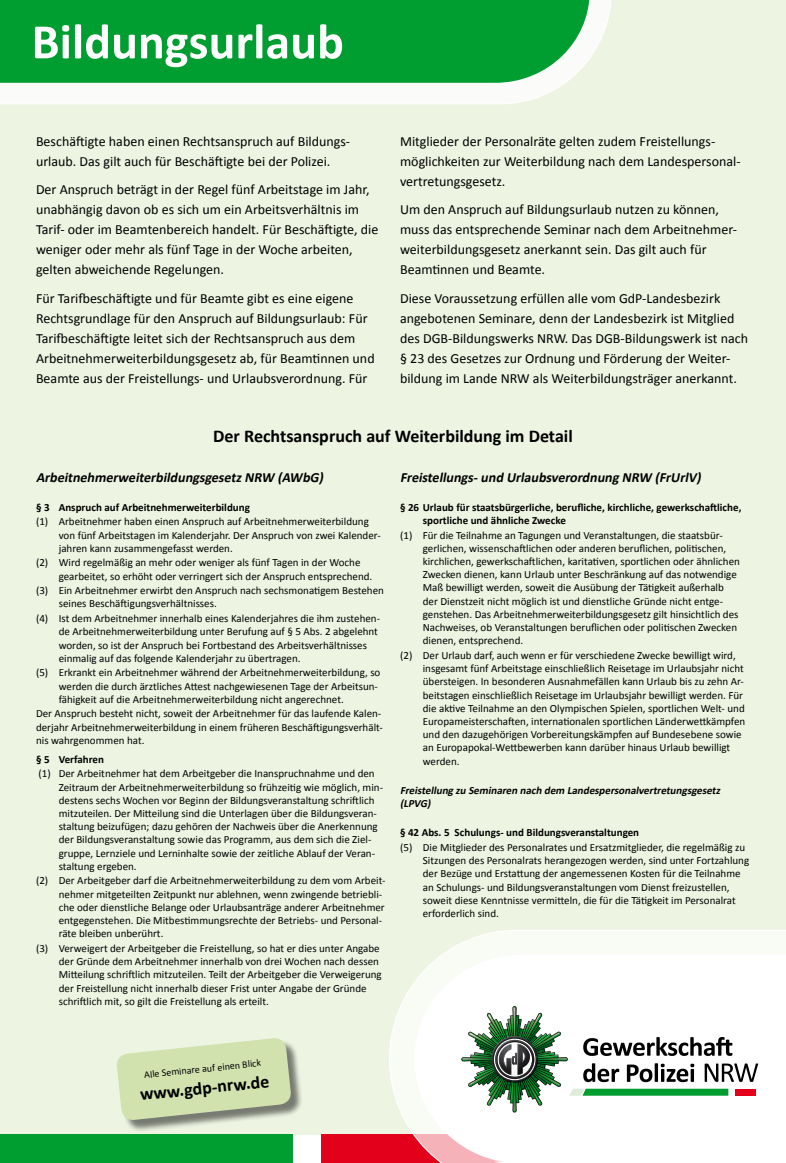
<style>
.page{position:relative;width:786px;height:1163px;background:#fff}
.page>*{position:absolute;margin:0;border:0;box-sizing:border-box;transform-origin:0 0}
.t1{font:700 50px "Calibri";color:#fff}
.t2{font:700 18px "Calibri";color:#000}
.t3{font:14px/20px "Calibri";color:#000}
.t4{font:italic 700 14px "Calibri";color:#000}
.t5{font:11px/13.2px "Calibri";color:#000}
.t6{font:700 11px/13.2px "Calibri";color:#000}
.t7{font:italic 700 11px/13.2px "Calibri";color:#000}
.t8{font:10px "Calibri";color:#000}
</style>
<div class="page">
<div style="left:0;top:0;width:785px;height:1134px;background:#edf4e1"></div>
<svg style="left:0;top:0;width:611px;height:104px"></svg>
<div style="left:0;top:0;width:589px;height:83px;background:#009d30"></div>
<div style="left:119px;top:1039px;width:184px;height:92px;background:#000;opacity:.5"></div>
<svg style="left:117px;top:1038px;width:175px;height:82px;background:#cddcb0"></svg>
<div style="left:321px;top:1134px;width:235px;height:28px;background:#e2001a"></div>
<div style="left:0;top:1134px;width:293px;height:28px;background:#009d30"></div>
<svg style="left:389px;top:930px;width:396px;height:206px"></svg>
<svg style="left:414px;top:954px;width:371px;height:208px;fill:#fff"></svg>
<svg style="left:494px;top:1161px;width:67px;height:1px"></svg>
<svg style="left:461px;top:1005px;width:296px;height:107px;background:#bfccc2"></svg>
<h1 class="t1" style="left:31px;top:11px;width:314px">Bildungsurlaub</h1>
<p class="t3" style="left:36px;top:130px;width:314px">Beschäftigte haben einen Rechtsanspruch auf Bildungs&shy;urlaub. Das gilt auch für Beschäftigte bei der Polizei.</p>
<p class="t3" style="left:36px;top:179px;width:344px">Der Anspruch beträgt in der Regel fünf Arbeitstage im Jahr, unabhängig davon ob es sich um ein Arbeitsverhältnis im Tarif- oder im Beamtenbereich handelt. Für Beschäftigte, die weniger oder mehr als fünf Tage in der Woche arbeiten, gelten abweichende Regelungen.</p>
<p class="t3" style="left:36px;top:287px;width:340px">Für Tarifbeschäftigte und für Beamte gibt es eine eigene Rechtsgrundlage für den Anspruch auf Bildungsurlaub: Für Tarifbeschäftigte leitet sich der Rechtsanspruch aus dem Arbeitnehmerweiterbildungsgesetz ab, für Beamtinnen und Beamte aus der Freistellungs- und Urlaubsverordnung. Für</p>
<p class="t3" style="left:400px;top:130px;width:342px">Mitglieder der Personalräte gelten zudem Freistellungs&shy;möglichkeiten zur Weiterbildung nach dem Landespersonal&shy;vertretungsgesetz.</p>
<p class="t3" style="left:400px;top:199px;width:338px">Um den Anspruch auf Bildungsurlaub nutzen zu können, muss das entsprechende Seminar nach dem Arbeitnehmer&shy;weiterbildungsgesetz anerkannt sein. Das gilt auch für Beamtinnen und Beamte.</p>
<p class="t3" style="left:400px;top:287px;width:349px">Diese Voraussetzung erfüllen alle vom GdP-Landesbezirk angebotenen Seminare, denn der Landesbezirk ist Mitglied des DGB-Bildungswerks NRW. Das DGB-Bildungswerk ist nach § 23 des Gesetzes zur Ordnung und Förderung der Weiter&shy;bildung im Lande NRW als Weiterbildungsträger anerkannt.</p>
<h2 class="t2" style="left:213px;top:424px;width:361px">Der Rechtsanspruch auf Weiterbildung im Detail</h2>
<p class="t4" style="left:36px;top:468px;width:291px">Arbeitnehmerweiterbildungsgesetz NRW (AWbG)</p>
<p class="t6" style="left:36px;top:500px;width:215px">§ 3 Anspruch auf Arbeitnehmerweiterbildung</p>
<p class="t5" style="left:59px;top:514px;width:323px;text-indent:-23px">(1) Arbeitnehmer haben einen Anspruch auf Arbeitnehmerweiterbildung von fünf Arbeitstagen im Kalenderjahr. Der Anspruch von zwei Kalender&shy;jahren kann zusammengefasst werden.</p>
<p class="t5" style="left:59px;top:555px;width:315px;text-indent:-23px">(2) Wird regelmäßig an mehr oder weniger als fünf Tagen in der Woche gearbeitet, so erhöht oder verringert sich der Anspruch entsprechend.</p>
<p class="t5" style="left:59px;top:583px;width:326px;text-indent:-23px">(3) Ein Arbeitnehmer erwirbt den Anspruch nach sechsmonatigem Bestehen seines Beschäftigungsverhältnisses.</p>
<p class="t5" style="left:59px;top:611px;width:323px;text-indent:-23px">(4) Ist dem Arbeitnehmer innerhalb eines Kalenderjahres die ihm zustehen&shy;de Arbeitnehmerweiterbildung unter Berufung auf § 5 Abs. 2 abgelehnt worden, so ist der Anspruch bei Fortbestand des Arbeitsverhältnisses einmalig auf das folgende Kalenderjahr zu übertragen.</p>
<p class="t5" style="left:59px;top:665px;width:323px;text-indent:-23px">(5) Erkrankt ein Arbeitnehmer während der Arbeitnehmerweiterbildung, so werden die durch ärztliches Attest nachgewiesenen Tage der Arbeitsun&shy;fähigkeit auf die Arbeitnehmerweiterbildung nicht angerechnet.</p>
<p class="t5" style="left:36px;top:706px;width:348px">Der Anspruch besteht nicht, soweit der Arbeitnehmer für das laufende Kalen&shy;derjahr Arbeitnehmerweiterbildung in einem früheren Beschäftigungsverhält&shy;nis wahrgenommen hat.</p>
<p class="t6" style="left:36px;top:751px;width:69px">§ 5 Verfahren</p>
<p class="t5" style="left:59px;top:766px;width:325px;text-indent:-20px">(1) Der Arbeitnehmer hat dem Arbeitgeber die Inanspruchnahme und den Zeitraum der Arbeitnehmerweiterbildung so frühzeitig wie möglich, min&shy;destens sechs Wochen vor Beginn der Bildungsveranstaltung schriftlich mitzuteilen. Der Mitteilung sind die Unterlagen über die Bildungsveran&shy;staltung beizufügen; dazu gehören der Nachweis über die Anerkennung der Bildungsveranstaltung sowie das Programm, aus dem sich die Ziel&shy;gruppe, Lernziele und Lerninhalte sowie der zeitliche Ablauf der Veran&shy;staltung ergeben.</p>
<p class="t5" style="left:59px;top:873px;width:328px;text-indent:-23px">(2) Der Arbeitgeber darf die Arbeitnehmerweiterbildung zu dem vom Arbeit&shy;nehmer mitgeteilten Zeitpunkt nur ablehnen, wenn zwingende betriebli&shy;che oder dienstliche Belange oder Urlaubsanträge anderer Arbeitnehmer entgegenstehen. Die Mitbestimmungsrechte der Betriebs- und Personal&shy;räte bleiben unberührt.</p>
<p class="t5" style="left:59px;top:940px;width:324px;text-indent:-23px">(3) Verweigert der Arbeitgeber die Freistellung, so hat er dies unter Angabe der Gründe dem Arbeitnehmer innerhalb von drei Wochen nach dessen Mitteilung schriftlich mitzuteilen. Teilt der Arbeitgeber die Verweigerung der Freistellung nicht innerhalb dieser Frist unter Angabe der Gründe schriftlich mit, so gilt die Freistellung als erteilt.</p>
<p class="t4" style="left:400px;top:468px;width:305px">Freistellungs-und Urlaubsverordnung NRW (FrUrlV)</p>
<p class="t6" style="left:422px;top:500px;width:320px;text-indent:-23px">§ 26 Urlaub für staatsbürgerliche, berufliche, kirchliche, gewerkschaftliche, sportliche und ähnliche Zwecke</p>
<p class="t5" style="left:422px;top:527px;width:318px;text-indent:-23px">(1) Für die Teilnahme an Tagungen und Veranstaltungen, die staatsbür&shy;gerlichen, wissenschaftlichen oder anderen beruflichen, politischen, kirchlichen, gewerkschaftlichen, karitativen, sportlichen oder ähnlichen Zwecken dienen, kann Urlaub unter Beschränkung auf das notwendige Maß bewilligt werden, soweit die Ausübung der Tätigkeit außerhalb der Dienstzeit nicht möglich ist und dienstliche Gründe nicht entge&shy;genstehen. Das Arbeitnehmerweiterbildungsgesetz gilt hinsichtlich des Nachweises, ob Veranstaltungen beruflichen oder politischen Zwecken dienen, entsprechend.</p>
<p class="t5" style="left:422px;top:648px;width:324px;text-indent:-23px">(2) Der Urlaub darf, auch wenn er für verschiedene Zwecke bewilligt wird, insgesamt fünf Arbeitstage einschließlich Reisetage im Urlaubsjahr nicht übersteigen. In besonderen Ausnahmefällen kann Urlaub bis zu zehn Ar&shy;beitstagen einschließlich Reisetage im Urlaubsjahr bewilligt werden. Für die aktive Teilnahme an den Olympischen Spielen, sportlichen Welt- und Europameisterschaften, internationalen sportlichen Länderwettkämpfen und den dazugehörigen Vorbereitungskämpfen auf Bundesebene sowie an Europapokal-Wettbewerben kann darüber hinaus Urlaub bewilligt werden.</p>
<p class="t7" style="left:400px;top:783px;width:323px">Freistellung zu Seminaren nach dem Landespersonalvertretungsgesetz (LPVG)</p>
<p class="t6" style="left:400px;top:825px;width:240px">§ 42 Abs. 5 Schulungs- und Bildungsveranstaltungen</p>
<p class="t5" style="left:422px;top:840px;width:328px;text-indent:-23px">(5) Die Mitglieder des Personalrates und Ersatzmitglieder, die regelmäßig zu Sitzungen des Personalrats herangezogen werden, sind unter Fortzahlung der Bezüge und Erstattung der angemessenen Kosten für die Teilnahme an Schulungs- und Bildungsveranstaltungen vom Dienst freizustellen, soweit diese Kenntnisse vermitteln, die für die Tätigkeit im Personalrat erforderlich sind.</p>
<p class="t8" style="left:143px;top:1068px;width:119px;rotate:-6deg">Alle Seminare auf einen Blick</p>
<h2 class="t2" style="left:139px;top:1083px;width:131px;rotate:-6deg">www.gdp-nrw.de</h2>
</div>
